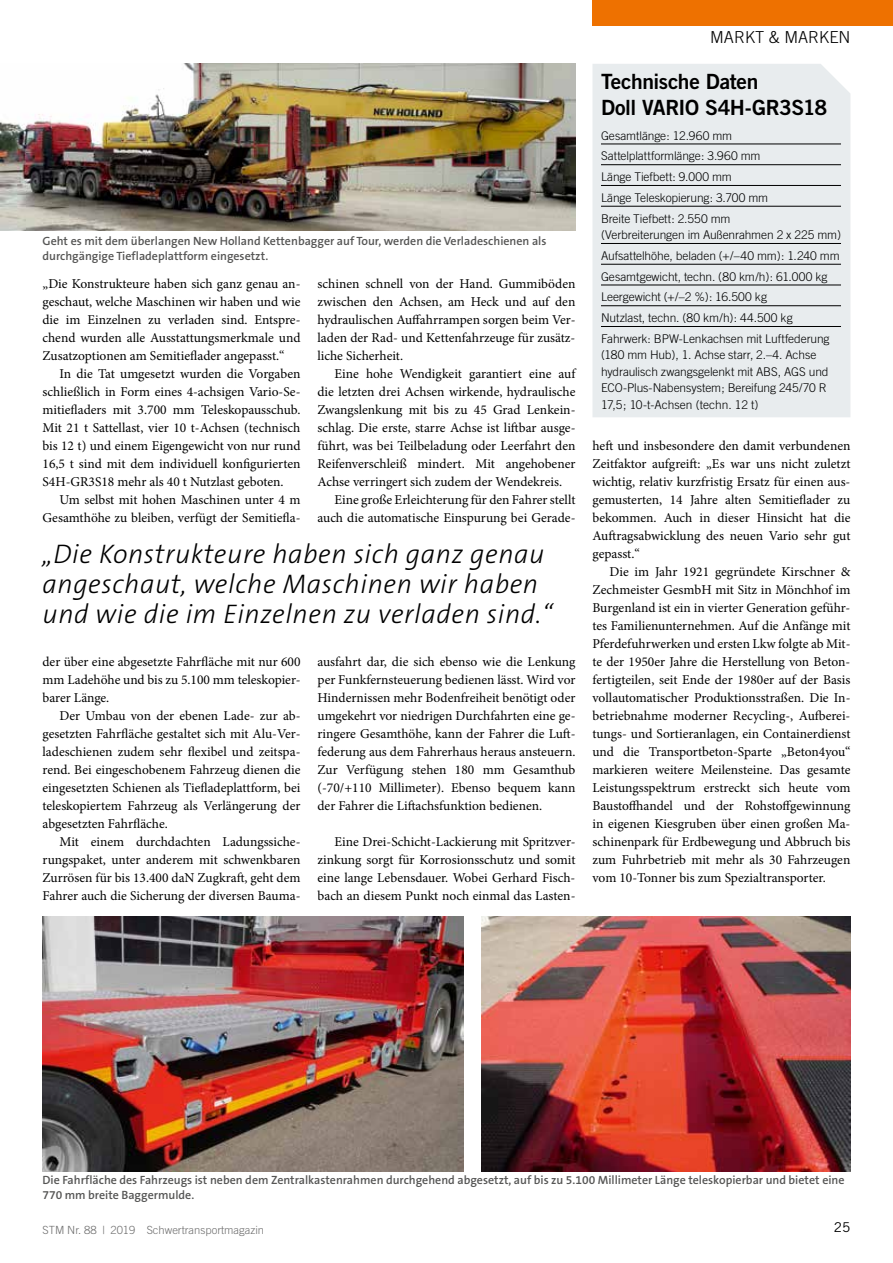
<style>
.page{position:relative;width:893px;height:1263px;background:#fff}
.page>*{position:absolute;margin:0;border:0;box-sizing:border-box;transform-origin:0 0}
.t1{font:italic 300 27px/30px "The Sans B3";letter-spacing:.02em;color:#000}
.t2{font:21px/25.2px "Trade Gothic Bold Two";letter-spacing:-.02em;color:#000}
.t3{font:300 16.5px "Trade Gothic";color:#000}
.t4{font:13.5px/18px "Minion Pro";color:#000;text-align:justify}
.t5{font:13.5px "Trade Gothic";color:#000}
.t6{font:300 12px/20.7px "Trade Gothic";letter-spacing:-.01em;color:#000}
.t7{font:600 12px/15px "The Sans B6";color:#565655}
.t8{font:300 11.25px "Trade Gothic";color:#6e6e6e}
</style>
<div class="page">
<div style="left:592px;top:0;width:301px;height:26px;background:#ee7100"></div>
<div style="left:592px;top:64px;width:258px;height:353px;background:#e8ecee"></div>
<hr style="left:601px;top:144px;width:240px;height:1px;background:#000">
<hr style="left:601px;top:164px;width:240px;height:1px;background:#000">
<hr style="left:601px;top:185px;width:240px;height:1px;background:#000">
<hr style="left:601px;top:206px;width:240px;height:1px;background:#000">
<hr style="left:601px;top:243px;width:240px;height:1px;background:#000">
<hr style="left:601px;top:264px;width:240px;height:1px;background:#000">
<hr style="left:601px;top:285px;width:240px;height:1px;background:#000">
<hr style="left:601px;top:305px;width:240px;height:1px;background:#000">
<hr style="left:601px;top:326px;width:240px;height:1px;background:#000">
<img style="left:0;top:64px;width:575px;height:167px">
<img style="left:481px;top:916px;width:369px;height:255px">
<img style="left:43px;top:916px;width:420px;height:255px">
<p class="t7" style="left:43px;top:234px;width:505px">Geht es mit dem überlangen New Holland Kettenbagger auf Tour, werden die Verladeschienen als durchgängige Tiefladeplattform eingesetzt.</p>
<p class="t4" style="left:43px;top:275px;width:259px">„Die Konstrukteure haben sich ganz genau an&shy;geschaut, welche Maschinen wir haben und wie die im Einzelnen zu verladen sind. Entspre&shy;chend wurden alle Ausstattungsmerkmale und Zusatzoptionen am Semitieflader angepasst.“</p>
<p class="t4" style="left:43px;top:365px;width:259px;text-indent:17px">In die Tat umgesetzt wurden die Vorgaben schließlich in Form eines 4-achsigen Vario-Se&shy;mitiefladers mit 3.700 mm Teleskopausschub.<br>Mit 21 t Sattellast, vier 10 t-Achsen (technisch bis 12 t) und einem Eigengewicht von nur rund 16,5 t sind mit dem individuell konfigurierten S4H-GR3S18 mehr als 40 t Nutzlast geboten.</p>
<p class="t4" style="left:43px;top:491px;width:259px;text-align:right">Um selbst mit hohen Maschinen unter 4 m<br>Gesamthöhe zu bleiben, verfügt der Semitiefla-</p>
<p class="t4" style="left:317px;top:275px;width:259px">schinen schnell von der Hand. Gummiböden zwischen den Achsen, am Heck und auf den hydraulischen Auffahrrampen sorgen beim Ver&shy;laden der Rad- und Kettenfahrzeuge für zusätz&shy;liche Sicherheit.</p>
<p class="t4" style="left:334px;top:365px;width:242px">Eine hohe Wendigkeit garantiert eine auf</p>
<p class="t4" style="left:317px;top:383px;width:259px">die letzten drei Achsen wirkende, hydraulische</p>
<p class="t4" style="left:317px;top:401px;width:259px">Zwangslenkung mit bis zu 45 Grad Lenkein-</p>
<p class="t4" style="left:317px;top:419px;width:259px">schlag. Die erste, starre Achse ist liftbar ausge-</p>
<p class="t4" style="left:317px;top:437px;width:259px">führt, was bei Teilbeladung oder Leerfahrt den</p>
<p class="t4" style="left:317px;top:455px;width:259px">Reifenverschleiß mindert. Mit angehobener</p>
<p class="t4" style="left:317px;top:473px;width:246px">Achse verringert sich zudem der Wendekreis.</p>
<p class="t4" style="left:334px;top:491px;width:242px">Eine große Erleichterung für den Fahrer stellt</p>
<p class="t4" style="left:317px;top:509px;width:259px">auch die automatische Einspurung bei Gerade-</p>
<h1 class="t1" style="left:43px;top:540px;width:511px">„Die Konstrukteure haben sich ganz genau angeschaut, welche Maschinen wir haben und wie die im Einzelnen zu verladen sind.“</h1>
<p class="t4" style="left:43px;top:653px;width:259px">der über eine abgesetzte Fahrfläche mit nur 600 mm Ladehöhe und bis zu 5.100 mm teleskopier&shy;barer Länge.</p>
<p class="t4" style="left:43px;top:707px;width:259px;text-indent:17px">Der Umbau von der ebenen Lade- zur ab&shy;gesetzten Fahrfläche gestaltet sich mit Alu-Ver&shy;ladeschienen zudem sehr flexibel und zeitspa&shy;rend. Bei eingeschobenem Fahrzeug dienen die eingesetzten Schienen als Tiefladeplattform, bei teleskopiertem Fahrzeug als Verlängerung der abgesetzten Fahrfläche.</p>
<p class="t4" style="left:43px;top:833px;width:259px;text-indent:17px">Mit einem durchdachten Ladungssiche&shy;rungspaket, unter anderem mit schwenkbaren Zurrösen für bis 13.400 daN Zugkraft, geht dem Fahrer auch die Sicherung der diversen Bauma-</p>
<p class="t4" style="left:317px;top:653px;width:259px">ausfahrt dar, die sich ebenso wie die Lenkung per Funkfernsteuerung bedienen lässt. Wird vor Hindernissen mehr Bodenfreiheit benötigt oder umgekehrt vor niedrigen Durchfahrten eine ge&shy;ringere Gesamthöhe, kann der Fahrer die Luft&shy;federung aus dem Fahrerhaus heraus ansteuern.<br>Zur Verfügung stehen 180 mm Gesamthub (-70/+110 Millimeter). Ebenso bequem kann der Fahrer die Liftachsfunktion bedienen.</p>
<p class="t4" style="left:317px;top:833px;width:259px;text-indent:17px">Eine Drei-Schicht-Lackierung mit Spritzver&shy;zinkung sorgt für Korrosionsschutz und somit eine lange Lebensdauer. Wobei Gerhard Fisch&shy;bach an diesem Punkt noch einmal das Lasten-</p>
<p class="t3" style="left:710px;top:27px;width:142px">MARKT &amp; MARKEN</p>
<h2 class="t2" style="left:601px;top:69px;width:228px">Technische Daten<br>Doll VARIO S4H-GR3S18</h2>
<p class="t6" style="left:601px;top:125px;width:169px">Gesamtlänge: 12.960 mm<br>Sattelplattformlänge: 3.960 mm<br>Länge Tiefbett: 9.000 mm<br>Länge Teleskopierung: 3.700 mm<br>Breite Tiefbett: 2.550 mm</p>
<p class="t6" style="left:601px;top:224px;width:242px">(Verbreiterungen im Außenrahmen 2 x 225 mm)<br>Aufsattelhöhe, beladen (+/–40 mm): 1.240 mm Gesamtgewicht, techn. (80 km/h): 61.000 kg Leergewicht (+/–2 %): 16.500 kg<br>Nutzlast, techn. (80 km/h): 44.500 kg Fahrwerk: BPW-Lenkachsen mit Luftfederung</p>
<p class="t6" style="left:601px;top:347px;width:229px;line-height:16.5px">(180 mm Hub), 1. Achse starr, 2.–4. Achse hydraulisch zwangsgelenkt mit ABS, AGS und ECO-Plus-Nabensystem; Bereifung 245/70 R 17,5; 10-t-Achsen (techn. 12 t)</p>
<p class="t4" style="left:592px;top:437px;width:259px">heft und insbesondere den damit verbundenen Zeitfaktor aufgreift: „Es war uns nicht zuletzt wichtig, relativ kurzfristig Ersatz für einen aus&shy;gemusterten, 14 Jahre alten Semitieflader zu bekommen. Auch in dieser Hinsicht hat die Auftragsabwicklung des neuen Vario sehr gut gepasst.“</p>
<p class="t4" style="left:592px;top:563px;width:259px;text-indent:17px">Die im Jahr 1921 gegründete Kirschner &amp; Zechmeister GesmbH mit Sitz in Mönchhof im Burgenland ist ein in vierter Generation geführ&shy;tes Familienunternehmen. Auf die Anfänge mit Pferdefuhrwerken und ersten Lkw folgte ab Mit&shy;te der 1950er Jahre die Herstellung von Beton&shy;fertigteilen, seit Ende der 1980er auf der Basis vollautomatischer Produktionsstraßen. Die In&shy;betriebnahme moderner Recycling-, Aufberei&shy;tungs- und Sortieranlagen, ein Containerdienst und die Transportbeton-Sparte „Beton4you“ markieren weitere Meilensteine. Das gesamte Leistungsspektrum erstreckt sich heute vom Baustoffhandel und der Rohstoffgewinnung in eigenen Kiesgruben über einen großen Ma&shy;schinenpark für Erdbewegung und Abbruch bis zum Fuhrbetrieb mit mehr als 30 Fahrzeugen vom 10-Tonner bis zum Spezialtransporter.</p>
<p class="t7" style="left:43px;top:1173px;width:804px">Die Fahrfläche des Fahrzeugs ist neben dem Zentralkastenrahmen durchgehend abgesetzt, auf bis zu 5.100 Millimeter Länge teleskopierbar und bietet eine<br>770 mm breite Baggermulde.</p>
<p class="t8" style="left:43px;top:1223px;width:223px">STM Nr. 88 | 2019 Schwertransportmagazin</p>
<p class="t5" style="left:834px;top:1219px;width:18px">25</p>
</div>
